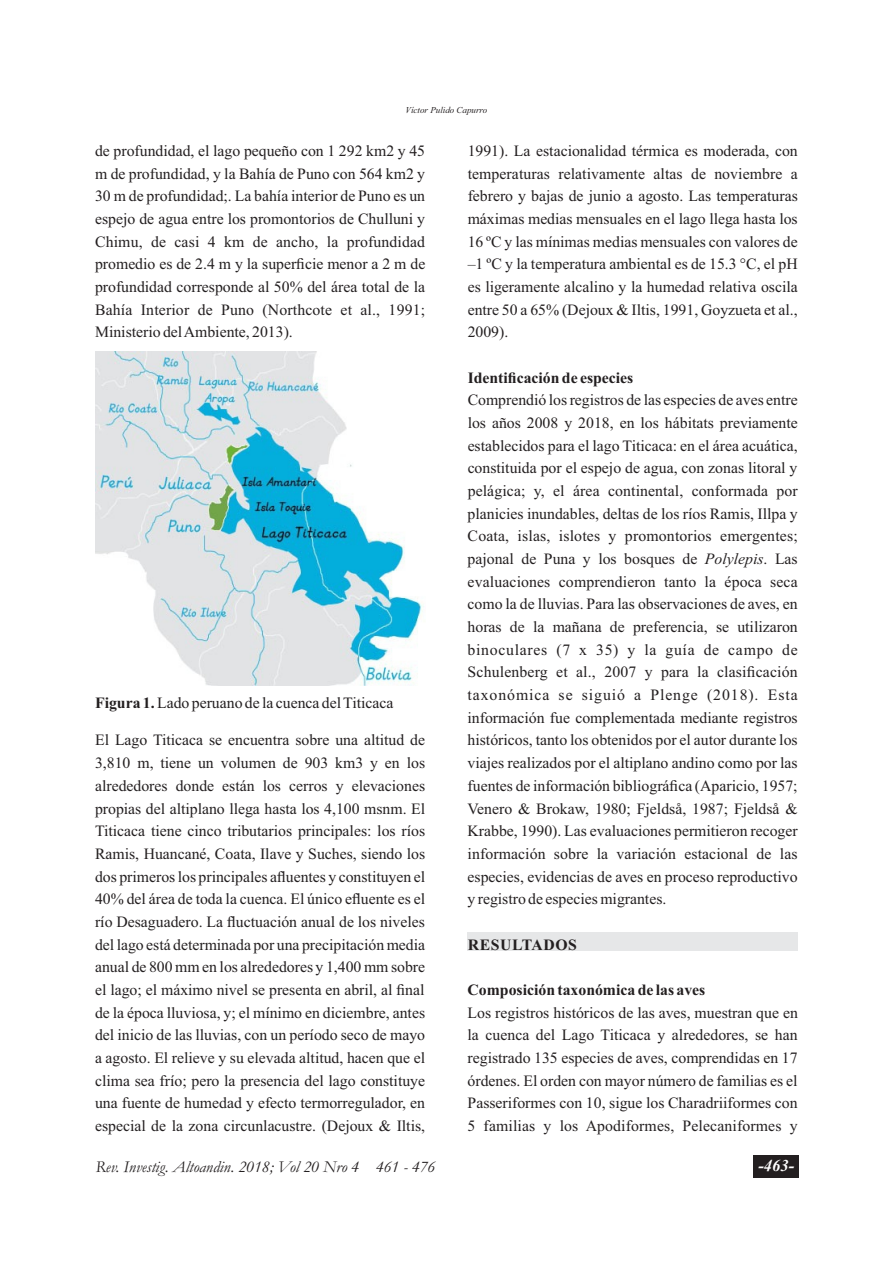
<style>
.page{position:relative;width:893px;height:1263px;background:#fff}
.page>*{position:absolute;margin:0;border:0;box-sizing:border-box;transform-origin:0 0}
.t1{font:italic 16.65px "Garamond";color:#231f20}
.t2{font:italic 700 16.65px "Times New Roman";color:#fff}
.t3{font:15.75px/22.6px "Times New Roman";color:#231f20;text-align:justify}
.t4{font:700 15.75px "Times New Roman";color:#231f20}
.t5{font:700 15.75px "Times New Roman";letter-spacing:.035em;color:#231f20}
.t6{font:italic 9px "Times New Roman";color:#231f20}
.s1{font-weight:700}
.s2{font-style:italic}
</style>
<div class="page">
<img style="left:95px;top:352px;width:329px;height:334px">
<div style="left:467px;top:933px;width:331px;height:18px;background:#e6e7e8"></div>
<div style="left:754px;top:1155px;width:45px;height:22px;background:#231f20"></div>
<p class="t6" style="left:406px;top:107px;width:83px">Víctor Pulido Capurro</p>
<p class="t3" style="left:95px;top:141px;width:332px">de profundidad, el lago pequeño con 1 292 km2 y 45 m de profundidad, y la Bahía de Puno con 564 km2 y 30 m de profundidad;. La bahía interior de Puno es un espejo de agua entre los promontorios de Chulluni y Chimu, de casi 4 km de ancho, la profundidad promedio es de 2.4 m y la superficie menor a 2 m de profundidad corresponde al 50% del área total de la Bahía Interior de Puno (Northcote et al., 1991; Ministerio del Ambiente, 2013).</p>
<p class="t3" style="left:95px;top:693px;width:300px"><span class="s1">Figura 1.</span>Lado peruano de la cuenca del Titicaca</p>
<p class="t3" style="left:95px;top:730px;width:332px">El Lago Titicaca se encuentra sobre una altitud de 3,810 m, tiene un volumen de 903 km3 y en los alrededores donde están los cerros y elevaciones propias del altiplano llega hasta los 4,100 msnm. El Titicaca tiene cinco tributarios principales: los ríos Ramis, Huancané, Coata, Ilave y Suches, siendo los dos primeros los principales afluentes y constituyen el 40% del área de toda la cuenca. El único efluente es el río Desaguadero. La fluctuación anual de los niveles del lago está determinada por una precipitación media anual de 800 mm en los alrededores y 1,400 mm sobre el lago; el máximo nivel se presenta en abril, al final de la época lluviosa, y; el mínimo en diciembre, antes del inicio de las lluvias, con un período seco de mayo a agosto. El relieve y su elevada altitud, hacen que el clima sea frío; pero la presencia del lago constituye una fuente de humedad y efecto termorregulador, en especial de la zona circunlacustre. (Dejoux &amp; Iltis,</p>
<p class="t3" style="left:468px;top:141px;width:332px">1991). La estacionalidad térmica es moderada, con temperaturas relativamente altas de noviembre a febrero y bajas de junio a agosto. Las temperaturas máximas medias mensuales en el lago llega hasta los 16 ºC y las mínimas medias mensuales con valores de –1 ºC y la temperatura ambiental es de 15.3 °C, el pH es ligeramente alcalino y la humedad relativa oscila entre 50 a 65% (Dejoux &amp; Iltis, 1991, Goyzueta et al., 2009).</p>
<p class="t4" style="left:468px;top:372px;width:167px">Identificación de especies</p>
<p class="t3" style="left:468px;top:390px;width:332px">Comprendió los registros de las especies de aves entre los años 2008 y 2018, en los hábitats previamente establecidos para el lago Titicaca: en el área acuática, constituida por el espejo de agua, con zonas litoral y pelágica; y, el área continental, conformada por planicies inundables, deltas de los ríos Ramis, Illpa y Coata, islas, islotes y promontorios emergentes; pajonal de Puna y los bosques de <span class="s2">Polylepis</span>. Las evaluaciones comprendieron tanto la época seca como la de lluvias. Para las observaciones de aves, en horas de la mañana de preferencia, se utilizaron binoculares (7 x 35) y la guía de campo de Schulenberg et al., 2007 y para la clasificación taxonómica se siguió a Plenge (2018). Esta información fue complementada mediante registros históricos, tanto los obtenidos por el autor durante los viajes realizados por el altiplano andino como por las fuentes de información bibliográfica (Aparicio, 1957; Venero &amp; Brokaw, 1980; Fjeldså, 1987; Fjeldså &amp; Krabbe, 1990). Las evaluaciones permitieron recoger información sobre la variación estacional de las especies, evidencias de aves en proceso reproductivo y registro de especies migrantes.</p>
<p class="t5" style="left:468px;top:939px;width:111px">RESULTADOS</p>
<p class="t4" style="left:468px;top:984px;width:239px">Composición taxonómica de las aves</p>
<p class="t3" style="left:468px;top:1002px;width:332px">Los registros históricos de las aves, muestran que en la cuenca del Lago Titicaca y alrededores, se han registrado 135 especies de aves, comprendidas en 17 órdenes. El orden con mayor número de familias es el Passeriformes con 10, sigue los Charadriiformes con 5 familias y los Apodiformes, Pelecaniformes y</p>
<p class="t1" style="left:95px;top:1161px;width:341px">Rev. Investig. Altoandin. 2018; Vol 20 Nro 4 461 - 476</p>
<p class="t2" style="left:758px;top:1160px;width:37px">-463-</p>
</div>
